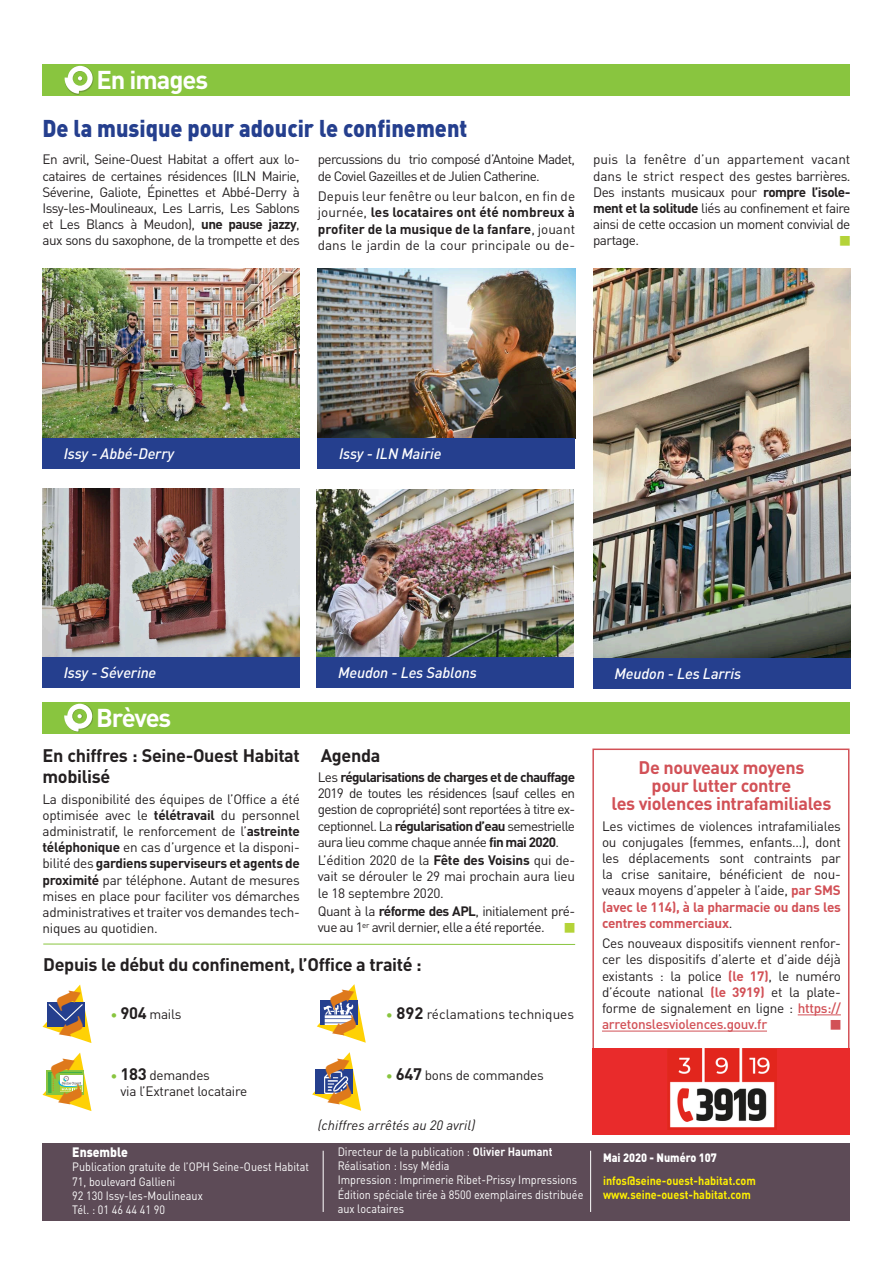
<style>
.page{position:relative;width:893px;height:1263px;background:#fff}
.page>*{position:absolute;margin:0;border:0;box-sizing:border-box;transform-origin:0 0}
.t1{font:700 25.5px "DINOT";letter-spacing:-.04em;color:#fff}
.t2{font:900 24px "DINOT";color:#253f8e;scale:.9 1}
.t3{font:700 18px/21.6px "DINOT";letter-spacing:-.02em;color:#231f20}
.t4{font:700 18px/18px "DINOT";letter-spacing:-.02em;color:#d25157;text-align:center}
.t5{font:italic 500 15px "DINOT";letter-spacing:-.01em;color:#fff}
.t6{font:13.5px/16.2px "DINOT";letter-spacing:-.03em;color:#231f20;text-align:justify}
.t7{font:13.5px/16.2px "DINOT";letter-spacing:-.05em;color:#231f20}
.t8{font:500 13.5px "DINOT";letter-spacing:-.02em;color:#d25157}
.t9{font:13.5px "DINOT";color:#231f20}
.t10{font:italic 13.5px "DINOT";color:#231f20}
.t11{font:900 13.5px "DINOT";color:#fff;scale:.9 1}
.t12{font:12px/14.4px "DINOT";color:#fff;scale:.9 1}
.t13{font:700 12px/14.4px "DINOT";color:#fff101;scale:.9 1}
.t14{font:900 12px "DINOT";color:#fff;scale:.9 1}
.s1{font-weight:700}
.s2{color:#89c53f}
.s3{font-weight:700;font-size:16.5px}
.s4{font-weight:700;color:#d25157}
.s5{font-weight:500;color:#d25157}
</style>
<div class="page">
<div style="left:43px;top:1143px;width:807px;height:77px;background:#5d4b57"></div>
<hr style="left:323px;top:1151px;width:1px;height:61px;background:#fff">
<hr style="left:590px;top:1151px;width:1px;height:61px;background:#fff">
<div style="left:43px;top:64px;width:807px;height:32px;background:#89c53f"></div>
<div style="left:65px;top:66px;width:29px;height:29px;background:#231f20;opacity:.27"></div>
<svg style="left:65px;top:66px;width:28px;height:28px"></svg>
<img style="left:43px;top:269px;width:257px;height:169px">
<img style="left:318px;top:269px;width:257px;height:169px">
<img style="left:43px;top:488px;width:257px;height:169px">
<img style="left:593px;top:269px;width:257px;height:389px">
<img style="left:317px;top:489px;width:257px;height:168px">
<div style="left:43px;top:702px;width:807px;height:32px;background:#89c53f"></div>
<div style="left:64px;top:704px;width:29px;height:29px;background:#231f20;opacity:.27"></div>
<svg style="left:64px;top:704px;width:28px;height:27px"></svg>
<div style="left:43px;top:438px;width:257px;height:31px;background:#253f8e"></div>
<div style="left:318px;top:438px;width:257px;height:31px;background:#253f8e"></div>
<div style="left:43px;top:657px;width:257px;height:31px;background:#253f8e"></div>
<div style="left:593px;top:658px;width:257px;height:31px;background:#253f8e"></div>
<div style="left:317px;top:657px;width:257px;height:31px;background:#253f8e"></div>
<hr style="left:798px;top:1014px;width:43px;height:1px;background:#d25157">
<hr style="left:602px;top:1030px;width:165px;height:1px;background:#d25157">
<div style="left:592px;top:748px;width:257px;height:386px;border:2px solid #d25157"></div>
<div style="left:592px;top:1047px;width:257px;height:87px;background:#e92b2b"></div>
<img style="left:667px;top:1048px;width:109px;height:81px">
<hr style="left:43px;top:944px;width:532px;height:1px;background:#89c53f">
<svg style="left:43px;top:984px;width:48px;height:59px"></svg>
<svg style="left:317px;top:984px;width:49px;height:59px"></svg>
<svg style="left:43px;top:1052px;width:48px;height:59px"></svg>
<svg style="left:312px;top:1052px;width:49px;height:59px"></svg>
<h1 class="t1" style="left:97px;top:60px;width:113px">En images</h1>
<h2 class="t2" style="left:43px;top:109px;width:473px">De la musique pour adoucir le confinement</h2>
<p class="t6" style="left:43px;top:151px;width:259px">En avril, Seine-Ouest Habitat a offert aux lo&shy;cataires de certaines résidences (ILN Mairie, Séverine, Galiote, Épinettes et Abbé-Derry à Issy-les-Moulineaux, Les Larris, Les Sablons et Les Blancs à Meudon), <span class="s1">une pause jazzy</span>, aux sons du saxophone, de la trompette et des</p>
<p class="t7" style="left:318px;top:151px;width:259px">percussions du trio composé d’Antoine Madet, de Coviel Gazeilles et de Julien Catherine.</p>
<p class="t6" style="left:318px;top:187px;width:259px">Depuis leur fenêtre ou leur balcon, en fin de journée, <span class="s1">les locataires ont été nombreux à profiter de la musique de la fanfare</span>, jouant dans le jardin de la cour principale ou de-</p>
<p class="t6" style="left:593px;top:151px;width:259px">puis la fenêtre d’un appartement vacant dans le strict respect des gestes barrières.<br>Des instants musicaux pour <span class="s1">rompre l’isole&shy;ment et la solitude</span> liés au confinement et faire ainsi de cette occasion un moment convivial de partage.</p>
<p class="t5" style="left:64px;top:442px;width:112px">Issy - Abbé-Derry</p>
<p class="t5" style="left:339px;top:442px;width:104px">Issy - ILN Mairie</p>
<p class="t5" style="left:64px;top:661px;width:94px">Issy - Séverine</p>
<p class="t5" style="left:338px;top:661px;width:140px">Meudon - Les Sablons</p>
<p class="t5" style="left:614px;top:662px;width:128px">Meudon - Les Larris</p>
<h1 class="t1" style="left:96px;top:698px;width:77px">Brèves</h1>
<h3 class="t3" style="left:43px;top:743px;width:259px">En chiffres : Seine-Ouest Habitat mobilisé</h3>
<p class="t6" style="left:43px;top:790px;width:259px">La disponibilité des équipes de l’Office a été optimisée avec le <span class="s1">télétravail</span> du personnel administratif, le renforcement de l’<span class="s1">astreinte téléphonique</span> en cas d’urgence et la disponi&shy;bilité des <span class="s1">gardiens superviseurs et agents de proximité</span> par téléphone. Autant de mesures mises en place pour faciliter vos démarches administratives et traiter vos demandes tech&shy;niques au quotidien.</p>
<h3 class="t3" style="left:321px;top:743px;width:61px">Agenda</h3>
<p class="t6" style="left:318px;top:768px;width:259px">Les <span class="s1">régularisations de charges et de chauffage </span>2019 de toutes les résidences (sauf celles en gestion de copropriété) sont reportées à titre ex&shy;ceptionnel. La <span class="s1">régularisation d’eau</span> semestrielle aura lieu comme chaque année <span class="s1">fin mai 2020</span>.</p>
<p class="t6" style="left:318px;top:851px;width:259px">L’édition 2020 de la <span class="s1">Fête des Voisins</span> qui de&shy;vait se dérouler le 29 mai prochain aura lieu le 18 septembre 2020.</p>
<p class="t6" style="left:318px;top:902px;width:259px">Quant à la <span class="s1">réforme des APL</span>, initialement pré&shy;vue au 1<sup>er</sup> avril dernier, elle a été reportée.</p>
<h3 class="t3" style="left:43px;top:952px;width:380px">Depuis le début du confinement, l’Office a traité :</h3>
<p class="t6" style="left:111px;top:1005px;width:72px"><span class="s2">•</span> <span class="s3">904</span> mails</p>
<p class="t6" style="left:121px;top:1066px;width:128px;text-indent:-10px"><span class="s2">•</span> <span class="s3">183</span> demandes<br>via l’Extranet locataire</p>
<p class="t9" style="left:386px;top:1003px;width:190px"><span class="s2">•</span> <span class="s3">892</span> réclamations techniques</p>
<p class="t6" style="left:386px;top:1066px;width:159px"><span class="s2">•</span> <span class="s3">647</span> bons de commandes</p>
<p class="t10" style="left:318px;top:1115px;width:159px">(chiffres arrêtés au 20 avril)</p>
<h3 class="t4" style="left:611px;top:757px;width:222px">De nouveaux moyens<br>pour lutter contre<br>les violences intrafamiliales</h3>
<p class="t6" style="left:602px;top:817px;width:240px">Les victimes de violences intrafamiliales ou conjugales (femmes, enfants…), dont les déplacements sont contraints par la crise sanitaire, bénéficient de nou&shy;veaux moyens d’appeler à l’aide, <span class="s4">par SMS (avec le 114), à la pharmacie ou dans les centres commerciaux</span>.</p>
<p class="t6" style="left:602px;top:934px;width:240px">Ces nouveaux dispositifs viennent renfor&shy;cer les dispositifs d’alerte et d’aide déjà existants : la police <span class="s4">(le 17)</span>, le numéro d’écoute national <span class="s4">(le 3919)</span> et la plate&shy;forme de signalement en ligne : <span class="s5">https://</span></p>
<p class="t8" style="left:602px;top:1014px;width:167px">arretonslesviolences.gouv.fr</p>
<p class="t11" style="left:72px;top:1141px;width:63px">Ensemble</p>
<p class="t12" style="left:72px;top:1159px;width:264px">Publication gratuite de l’OPH Seine-Ouest Habitat<br>71, boulevard Gallieni<br>92 130 Issy-les-Moulineaux<br>Tél. : 01 46 44 41 90</p>
<p class="t12" style="left:338px;top:1143px;width:275px">Directeur de la publication : <span class="s1">Olivier Haumant </span>Réalisation : Issy Média<br>Impression : Imprimerie Ribet-Prissy Impressions Édition spéciale tirée à 8500 exemplaires distribuée aux locataires</p>
<p class="t14" style="left:603px;top:1148px;width:128px">Mai 2020 - Numéro 107</p>
<p class="t13" style="left:603px;top:1172px;width:171px">infos@seine-ouest-habitat.com www.seine-ouest-habitat.com</p>
</div>
